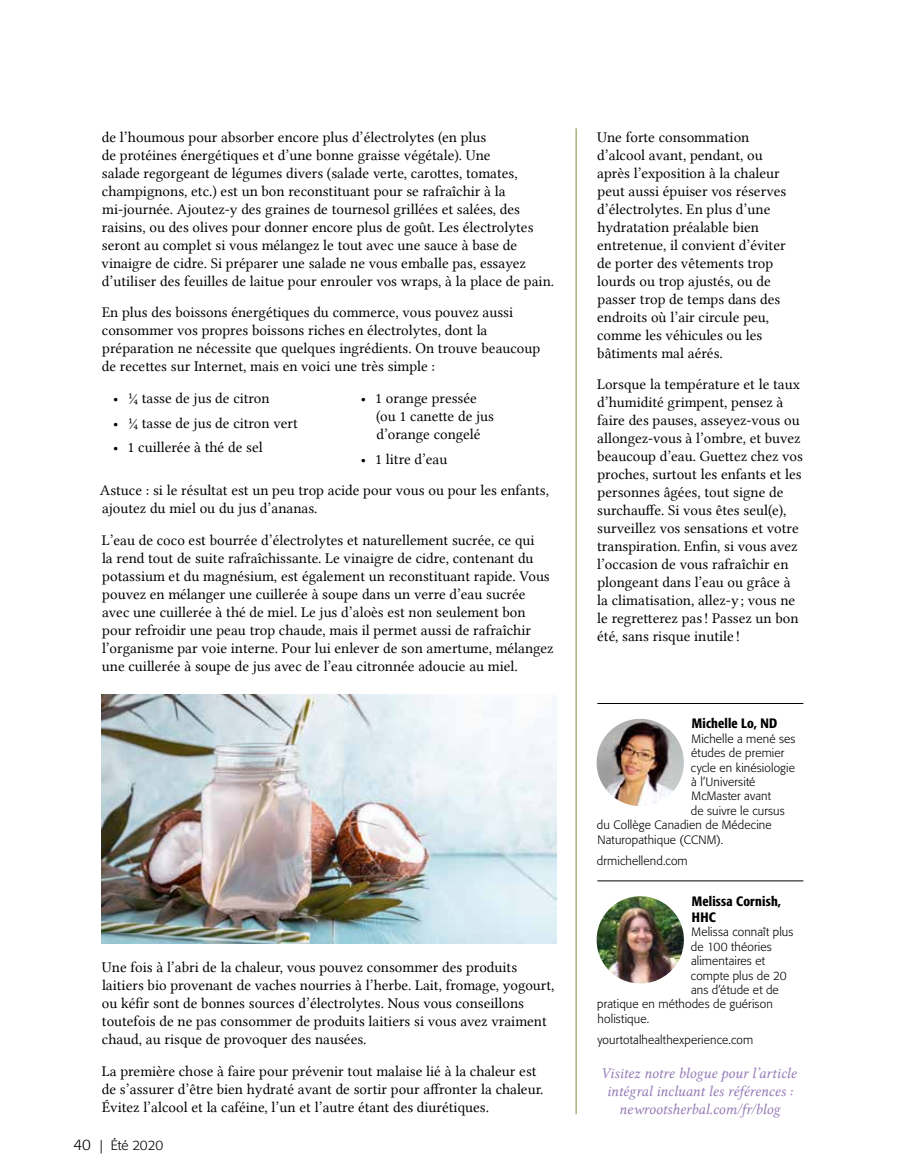
<style>
.page{position:relative;width:905px;height:1175px;background:#fff}
.page>*{position:absolute;margin:0;border:0;box-sizing:border-box;transform-origin:0 0}
.t1{font:15px/18px "Lin Libertine";color:#000}
.t2{font:15px/18px "Lin Libertine I";letter-spacing:-.005em;color:#967cb7;text-align:center}
.t3{font:500 condensed 13.5px/16.2px "Formata";letter-spacing:.015em;color:#000}
.t4{font:300 13.5px "Formata";color:#000}
.t5{font:300 12px "Formata";letter-spacing:.01em;color:#000}
.s1{font-size:15px}
</style>
<div class="page">
<hr style="left:576px;top:128px;width:1px;height:986px;background:#81873f">
<img style="left:596px;top:896px;width:88px;height:87px;border-radius:44px">
<img style="left:596px;top:719px;width:88px;height:87px;border-radius:44px">
<hr style="left:597px;top:880px;width:206px;height:1px;background:#000">
<hr style="left:597px;top:703px;width:206px;height:1px;background:#000">
<img style="left:101px;top:694px;width:455px;height:249px">
<p class="t1" style="left:102px;top:128px;width:454px">de l’houmous pour absorber encore plus d’électrolytes (en plus<br>de protéines énergétiques et d’une bonne graisse végétale). Une<br>salade regorgeant de légumes divers (salade verte, carottes, tomates, champignons, etc.) est un bon reconstituant pour se rafraîchir à la mi‑journée. Ajoutez-y des graines de tournesol grillées et salées, des raisins, ou des olives pour donner encore plus de goût. Les électrolytes seront au complet si vous mélangez le tout avec une sauce à base de vinaigre de cidre. Si préparer une salade ne vous emballe pas, essayez d’utiliser des feuilles de laitue pour enrouler vos wraps, à la place de pain.</p>
<p class="t1" style="left:102px;top:303px;width:440px">En plus des boissons énergétiques du commerce, vous pouvez aussi consommer vos propres boissons riches en électrolytes, dont la préparation ne nécessite que quelques ingrédients. On trouve beaucoup de recettes sur Internet, mais en voici une très simple :</p>
<p class="t1" style="left:113px;top:389px;width:158px">• ¼ tasse de jus de citron</p>
<p class="t1" style="left:113px;top:414px;width:186px">• ¼ tasse de jus de citron vert</p>
<p class="t1" style="left:113px;top:438px;width:151px">• 1 cuillerée à thé de sel</p>
<p class="t1" style="left:376px;top:389px;width:119px;text-indent:-15px">• 1 orange pressée (ou 1 canette de jus d’orange congelé</p>
<p class="t1" style="left:100px;top:443px;width:450px;line-height:31.5px;text-indent:261px">• 1 litre d’eau<br>Astuce : si le résultat est un peu trop acide pour vous ou pour les enfants,</p>
<p class="t1" style="left:102px;top:492px;width:434px;line-height:31.5px">ajoutez du miel ou du jus d’ananas.<br>L’eau de coco est bourrée d’électrolytes et naturellement sucrée, ce qui</p>
<p class="t1" style="left:102px;top:549px;width:453px">la rend tout de suite rafraîchissante. Le vinaigre de cidre, contenant du potassium et du magnésium, est également un reconstituant rapide. Vous pouvez en mélanger une cuillerée à soupe dans un verre d’eau sucrée avec une cuillerée à thé de miel. Le jus d’aloès est non seulement bon pour refroidir une peau trop chaude, mais il permet aussi de rafraîchir l’organisme par voie interne. Pour lui enlever de son amertume, mélangez une cuillerée à soupe de jus avec de l’eau citronnée adoucie au miel.</p>
<p class="t1" style="left:102px;top:958px;width:454px">Une fois à l’abri de la chaleur, vous pouvez consommer des produits laitiers bio provenant de vaches nourries à l’herbe. Lait, fromage, yogourt, ou kéfir sont de bonnes sources d’électrolytes. Nous vous conseillons toutefois de ne pas consommer de produits laitiers si vous avez vraiment chaud, au risque de provoquer des nausées.</p>
<p class="t1" style="left:102px;top:1062px;width:443px">La première chose à faire pour prévenir tout malaise lié à la chaleur est de s’assurer d’être bien hydraté avant de sortir pour affronter la chaleur.<br>Évitez l’alcool et la caféine, l’un et l’autre étant des diurétiques.</p>
<p class="t4" style="left:73px;top:1137px;width:91px"><span class="s1">40</span> | Été 2020</p>
<p class="t1" style="left:597px;top:128px;width:191px">Une forte consommation d’alcool avant, pendant, ou après l’exposition à la chaleur peut aussi épuiser vos réserves d’électrolytes. En plus d’une hydratation préalable bien entretenue, il convient d’éviter de porter des vêtements trop lourds ou trop ajustés, ou de passer trop de temps dans des endroits où l’air circule peu, comme les véhicules ou les bâtiments mal aérés.</p>
<p class="t1" style="left:597px;top:375px;width:207px">Lorsque la température et le taux d’humidité grimpent, pensez à faire des pauses, asseyez-vous ou allongez-vous à l’ombre, et buvez beaucoup d’eau. Guettez chez vos proches, surtout les enfants et les personnes âgées, tout signe de surchauffe. Si vous êtes seul(e), surveillez vos sensations et votre transpiration. Enfin, si vous avez l’occasion de vous rafraîchir en plongeant dans l’eau ou grâce à la climatisation, allez-y ; vous ne le regretterez pas ! Passez un bon été, sans risque inutile !</p>
<p class="t3" style="left:691px;top:715px;width:87px">Michelle Lo, ND</p>
<p class="t5" style="left:691px;top:731px;width:106px">Michelle a mené ses</p>
<p class="t5" style="left:691px;top:746px;width:95px">études de premier</p>
<p class="t5" style="left:691px;top:760px;width:106px">cycle en kinésiologie</p>
<p class="t5" style="left:691px;top:775px;width:66px">à l’Université</p>
<p class="t5" style="left:691px;top:789px;width:81px">McMaster avant</p>
<p class="t5" style="left:691px;top:803px;width:95px">de suivre le cursus</p>
<p class="t5" style="left:597px;top:818px;width:176px">du Collège Canadien de Médecine</p>
<p class="t5" style="left:597px;top:832px;width:127px">Naturopathique (CCNM).</p>
<p class="t5" style="left:597px;top:853px;width:92px">drmichellend.com</p>
<p class="t3" style="left:691px;top:893px;width:91px">Melissa Cornish,<br>HHC</p>
<p class="t5" style="left:691px;top:925px;width:103px">Melissa connaît plus</p>
<p class="t5" style="left:691px;top:939px;width:82px">de 100 théories</p>
<p class="t5" style="left:691px;top:954px;width:75px">alimentaires et</p>
<p class="t5" style="left:691px;top:968px;width:97px">compte plus de 20</p>
<p class="t5" style="left:691px;top:982px;width:89px">ans d’étude et de</p>
<p class="t5" style="left:597px;top:997px;width:177px">pratique en méthodes de guérison</p>
<p class="t5" style="left:597px;top:1011px;width:53px">holistique.</p>
<p class="t5" style="left:597px;top:1032px;width:157px">yourtotalhealthexperience.com</p>
<p class="t2" style="left:601px;top:1064px;width:197px">Visitez notre blogue pour l’article intégral incluant les références : newrootsherbal.com/fr/blog</p>
</div>
